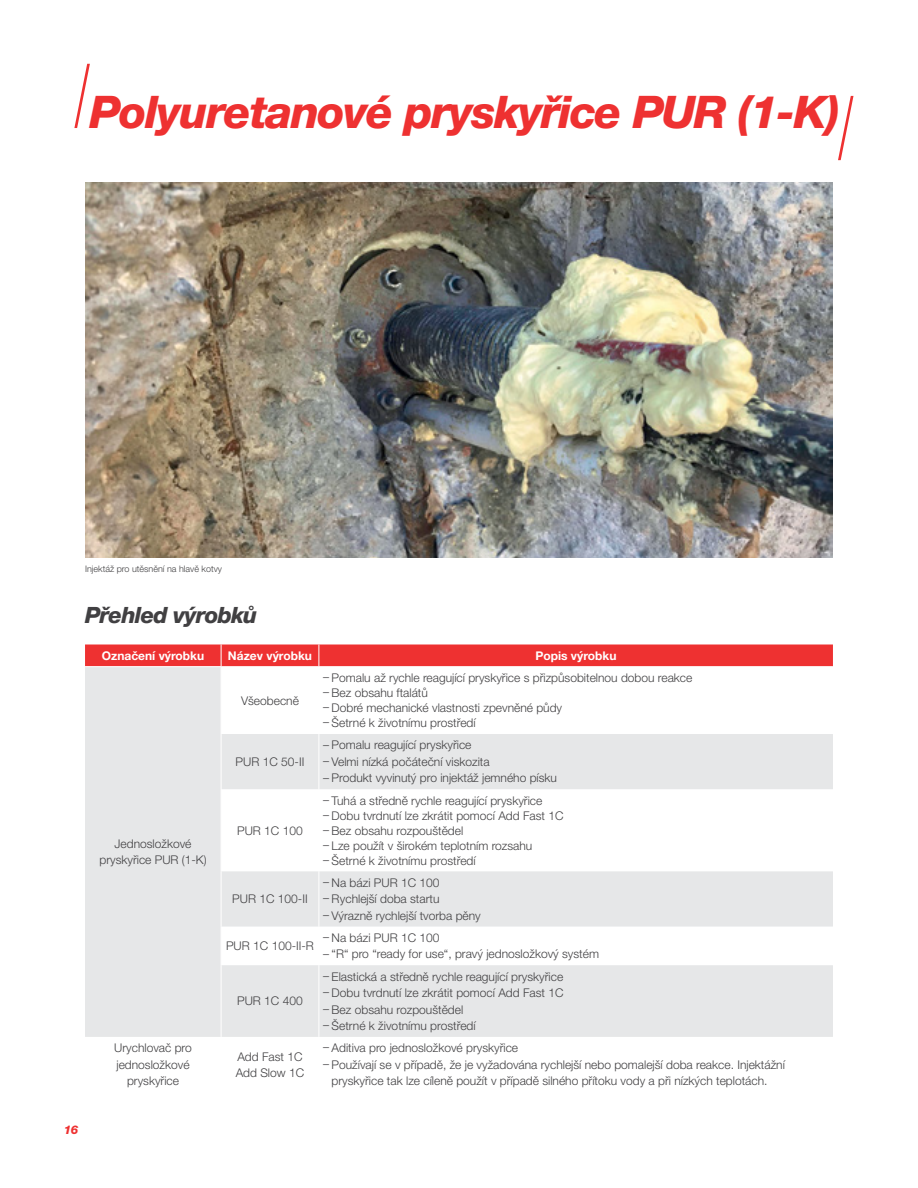
<style>
.page{position:relative;width:918px;height:1188px;background:#fff}
.page>*{position:absolute;margin:0;border:0;box-sizing:border-box;transform-origin:0 0}
.Chapter_Red_EN{font:italic 800 45px "Helvetica Neue LT Pro";letter-spacing:-.035em;color:#ee3131}
.Header_Grey{font:italic 800 22.5px "Helvetica Neue LT Pro";letter-spacing:-.035em;color:#414042}
.Table_Contents_45_Li{font:300 12px/16.5px "Helvetica Neue LT Pro";color:#414042;text-align:center}
.Table_Header_75_Bold{font:700 12px "Helvetica Neue LT Pro";color:#fff}
.t1{font:italic 800 12px "Helvetica Neue LT Pro";color:#ee3131}
.Description_Grey{font:300 9px "Helvetica Neue LT Pro";color:#414042}
</style>
<div class="page">
<img style="left:85px;top:183px;width:748px;height:374px">
<svg style="left:85px;top:667px;width:748px;height:370px;fill:#e6e7e8"></svg>
<div style="left:85px;top:645px;width:748px;height:21px;background:#ee3131"></div>
<hr style="left:221px;top:667px;width:1px;height:67px;background:#fff">
<hr style="left:319px;top:667px;width:1px;height:67px;background:#fff">
<hr style="left:221px;top:734px;width:1px;height:55px;background:#fff">
<hr style="left:319px;top:734px;width:1px;height:55px;background:#fff">
<hr style="left:221px;top:789px;width:1px;height:82px;background:#fff">
<hr style="left:319px;top:789px;width:1px;height:82px;background:#fff">
<hr style="left:221px;top:871px;width:1px;height:56px;background:#fff">
<hr style="left:319px;top:871px;width:1px;height:56px;background:#fff">
<hr style="left:221px;top:927px;width:1px;height:38px;background:#fff">
<hr style="left:319px;top:927px;width:1px;height:38px;background:#fff">
<hr style="left:221px;top:965px;width:1px;height:72px;background:#fff">
<hr style="left:319px;top:965px;width:1px;height:72px;background:#fff">
<svg style="left:74px;top:64px;width:16px;height:64px"></svg>
<svg style="left:838px;top:96px;width:16px;height:64px"></svg>
<p class="Chapter_Red_EN" style="left:90px;top:85px;width:751px">Polyuretanové pryskyřice PUR (1-K)</p>
<p class="Description_Grey" style="left:85px;top:563px;width:139px">Injektáž pro utěsnění na hlavě kotvy</p>
<p class="Header_Grey" style="left:85px;top:602px;width:174px">Přehled výrobků</p>
<p class="Table_Header_75_Bold" style="left:102px;top:648px;width:104px">Označení výrobku</p>
<p class="Table_Header_75_Bold" style="left:228px;top:648px;width:86px">Název výrobku</p>
<p class="Table_Header_75_Bold" style="left:535px;top:648px;width:83px">Popis výrobku</p>
<p class="t1" style="left:64px;top:1122px;width:16px">16</p>
<p class="Table_Contents_45_Li" style="left:241px;top:692px;width:59px">Všeobecně</p>
<p class="Table_Contents_45_Li" style="left:236px;top:753px;width:70px">PUR 1C 50-II</p>
<p class="Table_Contents_45_Li" style="left:100px;top:835px;width:109px">Jednosložkové pryskyřice PUR (1-K)</p>
<p class="Table_Contents_45_Li" style="left:237px;top:822px;width:67px">PUR 1C 100</p>
<p class="Table_Contents_45_Li" style="left:232px;top:890px;width:77px">PUR 1C 100-II</p>
<p class="Table_Contents_45_Li" style="left:226px;top:937px;width:89px">PUR 1C 100-II-R</p>
<p class="Table_Contents_45_Li" style="left:237px;top:993px;width:67px">PUR 1C 400</p>
<p class="Table_Contents_45_Li" style="left:114px;top:1040px;width:79px">Urychlovač pro jednosložkové pryskyřice</p>
<p class="Table_Contents_45_Li" style="left:237px;top:1048px;width:67px">Add Fast 1C</p>
<p class="Table_Contents_45_Li" style="left:236px;top:1064px;width:70px">Add Slow 1C</p>
<p class="Table_Contents_45_Li" style="left:323px;top:669px;width:371px">– Pomalu až rychle reagující pryskyřice s přizpůsobitelnou dobou reakce</p>
<p class="Table_Contents_45_Li" style="left:323px;top:684px;width:106px">– Bez obsahu ftalátů</p>
<p class="Table_Contents_45_Li" style="left:323px;top:699px;width:240px">– Dobré mechanické vlastnosti zpevněné půdy</p>
<p class="Table_Contents_45_Li" style="left:323px;top:714px;width:154px">– Šetrné k životnímu prostředí</p>
<p class="Table_Contents_45_Li" style="left:323px;top:737px;width:150px">– Pomalu reagující pryskyřice</p>
<p class="Table_Contents_45_Li" style="left:323px;top:753px;width:168px">– Velmi nízká počáteční viskozita</p>
<p class="Table_Contents_45_Li" style="left:323px;top:770px;width:235px">– Produkt vyvinutý pro injektáž jemného písku</p>
<p class="Table_Contents_45_Li" style="left:323px;top:792px;width:221px">– Tuhá a středně rychle reagující pryskyřice</p>
<p class="Table_Contents_45_Li" style="left:323px;top:807px;width:242px">– Dobu tvrdnutí lze zkrátit pomocí Add Fast 1C</p>
<p class="Table_Contents_45_Li" style="left:323px;top:822px;width:142px">– Bez obsahu rozpouštědel</p>
<p class="Table_Contents_45_Li" style="left:323px;top:837px;width:211px">– Lze použít v širokém teplotním rozsahu</p>
<p class="Table_Contents_45_Li" style="left:323px;top:852px;width:154px">– Šetrné k životnímu prostředí</p>
<p class="Table_Contents_45_Li" style="left:323px;top:874px;width:118px">– Na bázi PUR 1C 100</p>
<p class="Table_Contents_45_Li" style="left:323px;top:890px;width:118px">– Rychlejší doba startu</p>
<p class="Table_Contents_45_Li" style="left:323px;top:907px;width:159px">– Výrazně rychlejší tvorba pěny</p>
<p class="Table_Contents_45_Li" style="left:323px;top:929px;width:118px">– Na bázi PUR 1C 100</p>
<p class="Table_Contents_45_Li" style="left:323px;top:946px;width:277px">– “R“ pro “ready for use“, pravý jednosložkový systém</p>
<p class="Table_Contents_45_Li" style="left:323px;top:968px;width:242px">– Elastická a středně rychle reagující pryskyřice</p>
<p class="Table_Contents_45_Li" style="left:323px;top:984px;width:242px">– Dobu tvrdnutí lze zkrátit pomocí Add Fast 1C</p>
<p class="Table_Contents_45_Li" style="left:323px;top:1001px;width:142px">– Bez obsahu rozpouštědel</p>
<p class="Table_Contents_45_Li" style="left:323px;top:1017px;width:154px">– Šetrné k životnímu prostředí</p>
<p class="Table_Contents_45_Li" style="left:323px;top:1040px;width:196px">– Aditiva pro jednosložkové pryskyřice</p>
<p class="Table_Contents_45_Li" style="left:332px;top:1056px;width:455px;text-align:left;text-indent:-9px">– Používají se v případě, že je vyžadována rychlejší nebo pomalejší doba reakce. Injektážní pryskyřice tak lze cíleně použít v případě silného přítoku vody a při nízkých teplotách.</p>
</div>
